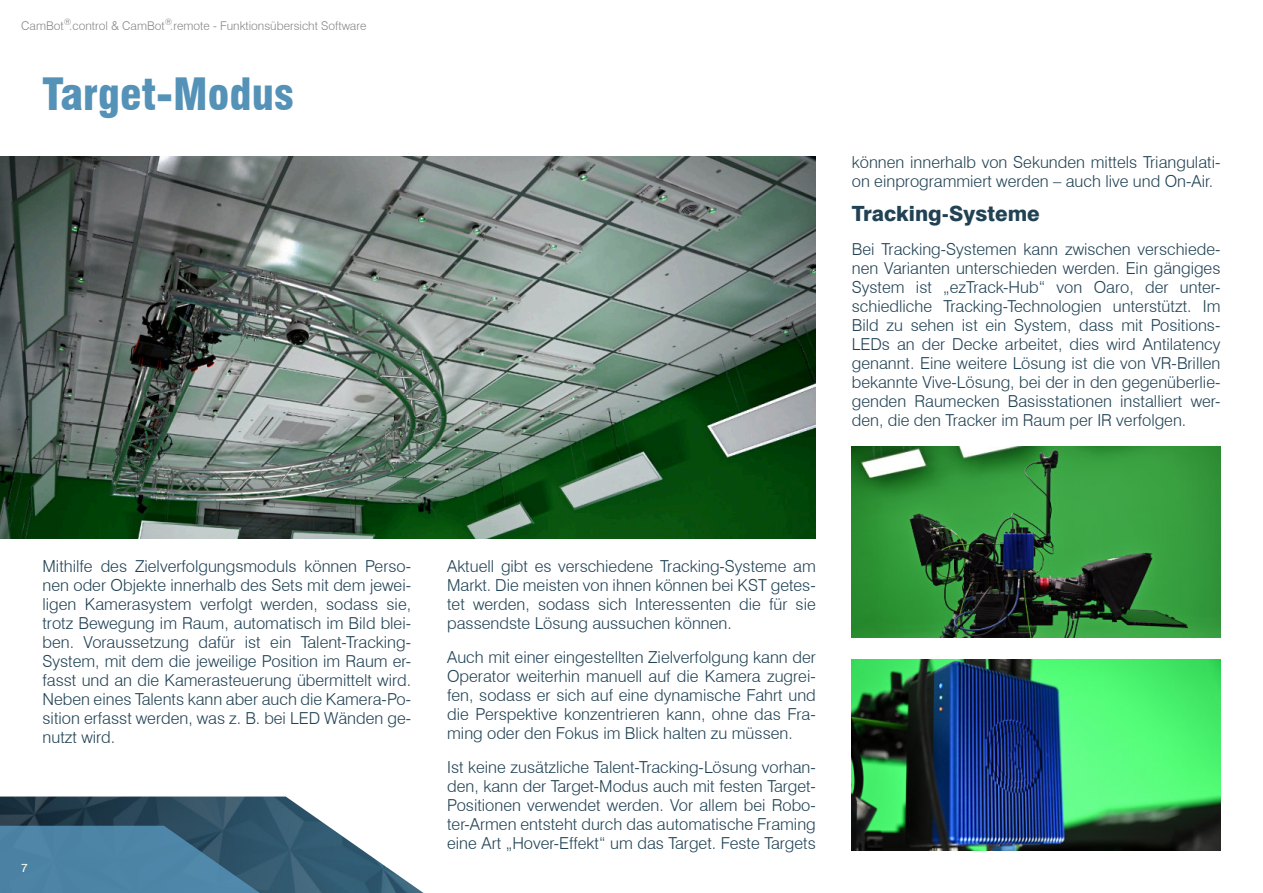
<style>
.page{position:relative;width:1263px;height:893px;background:#fff}
.page>*{position:absolute;margin:0;border:0;box-sizing:border-box;transform-origin:0 0}
.t1{font:900 condensed 43.5px "Swiss 721 BT";color:#5592b7}
.t2{font:800 21px "Swiss 721 BT";color:#214254}
.t3{font:300 16.5px/18.9px "Swiss 721 BT";color:#214254;text-align:justify}
.t4{font:300 12px "Swiss 721 BT";color:#868786}
.t5{font:12px "Swiss 721 BT";color:#f9fff4}
</style>
<div class="page">
<img style="left:0;top:796px;width:424px;height:97px">
<svg style="left:0;top:826px;width:278px;height:67px;background:#467997"></svg>
<img style="left:0;top:156px;width:816px;height:383px">
<img style="left:852px;top:659px;width:368px;height:191px">
<img style="left:852px;top:446px;width:368px;height:192px">
<p class="t4" style="left:21px;top:21px;width:347px">CamBot<sup>®</sup>.control &amp; CamBot<sup>®</sup>.remote - Funktionsübersicht Software</p>
<h1 class="t1" style="left:43px;top:77px;width:252px">Target-Modus</h1>
<p class="t3" style="left:852px;top:154px;width:370px">können innerhalb von Sekunden mittels Triangulati&shy;on einprogrammiert werden – auch live und On-Air.</p>
<p class="t2" style="left:852px;top:205px;width:189px">Tracking-Systeme</p>
<p class="t3" style="left:852px;top:241px;width:370px">Bei Tracking-Systemen kann zwischen verschiede&shy;nen Varianten unterschieden werden. Ein gängiges System ist „ezTrack-Hub“ von Oaro, der unter&shy;schiedliche Tracking-Technologien unterstützt. Im Bild zu sehen ist ein System, dass mit Positions-LEDs an der Decke arbeitet, dies wird Antilatency genannt. Eine weitere Lösung ist die von VR-Brillen bekannte Vive-Lösung, bei der in den gegenüberlie&shy;genden Raumecken Basisstationen installiert wer&shy;den, die den Tracker im Raum per IR verfolgen.</p>
<p class="t5" style="left:21px;top:863px;width:8px">7</p>
<p class="t3" style="left:43px;top:558px;width:370px">Mithilfe des Zielverfolgungsmoduls können Perso&shy;nen oder Objekte innerhalb des Sets mit dem jewei&shy;ligen Kamerasystem verfolgt werden, sodass sie, trotz Bewegung im Raum, automatisch im Bild blei&shy;ben. Voraussetzung dafür ist ein Talent-Tracking-System, mit dem die jeweilige Position im Raum er&shy;fasst und an die Kamerasteuerung übermittelt wird.<br>Neben eines Talents kann aber auch die Kamera-Po&shy;sition erfasst werden, was z. B. bei LED Wänden ge&shy;nutzt wird.</p>
<p class="t3" style="left:447px;top:558px;width:370px">Aktuell gibt es verschiedene Tracking-Systeme am Markt. Die meisten von ihnen können bei KST getes&shy;tet werden, sodass sich Interessenten die für sie passendste Lösung aussuchen können.</p>
<p class="t3" style="left:447px;top:649px;width:370px">Auch mit einer eingestellten Zielverfolgung kann der Operator weiterhin manuell auf die Kamera zugrei&shy;fen, sodass er sich auf eine dynamische Fahrt und die Perspektive konzentrieren kann, ohne das Fra&shy;ming oder den Fokus im Blick halten zu müssen.</p>
<p class="t3" style="left:447px;top:759px;width:370px">Ist keine zusätzliche Talent-Tracking-Lösung vorhan&shy;den, kann der Target-Modus auch mit festen Target-Positionen verwendet werden. Vor allem bei Robo&shy;ter-Armen entsteht durch das automatische Framing eine Art „Hover-Effekt“ um das Target. Feste Targets</p>
</div>
